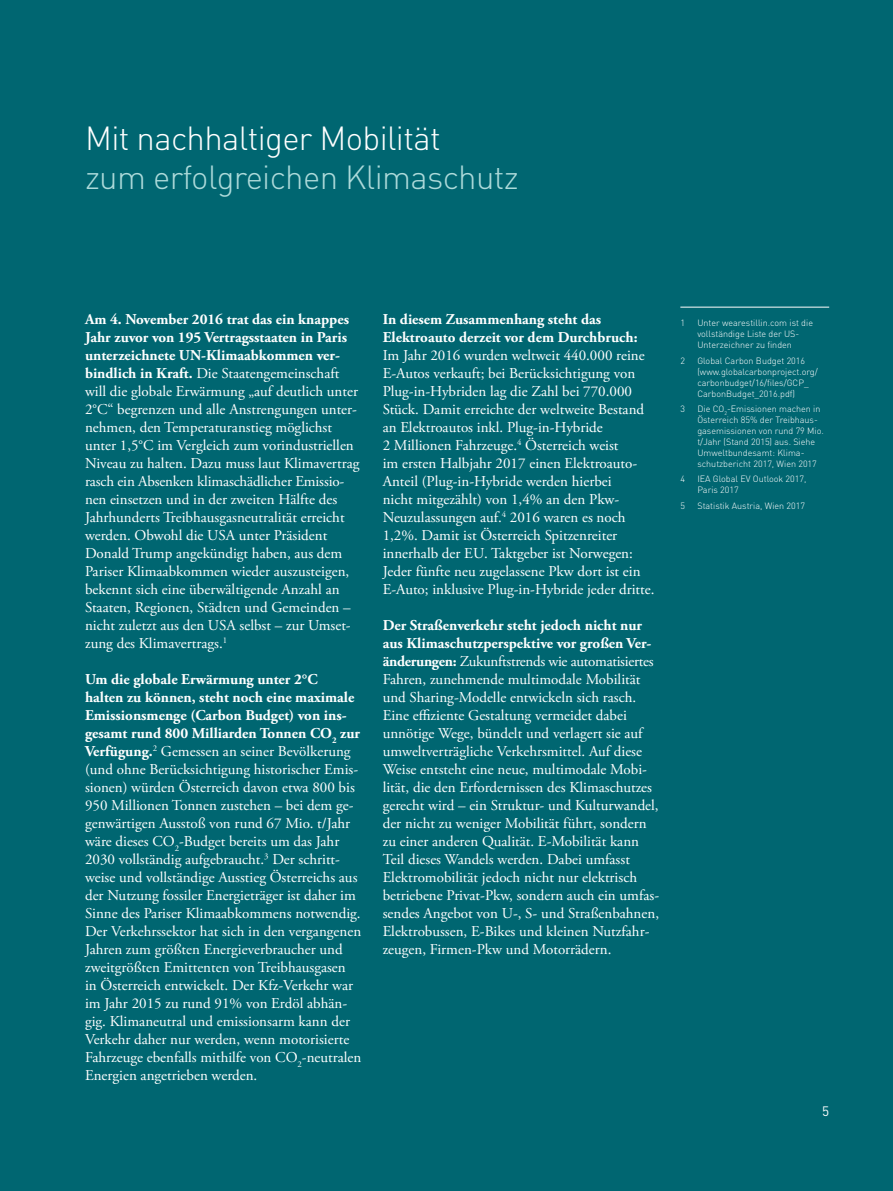
<style>
.page{position:relative;width:893px;height:1191px;background:#006671}
.page>*{position:absolute;margin:0;border:0;box-sizing:border-box;transform-origin:0 0}
.t1{font:300 33px "DIN";letter-spacing:-.02em;color:#addada}
.t2{font:300 33px "DIN";letter-spacing:-.02em;color:#fff}
.t3{font:15px/18px "Adobe Garamond Pro";color:#fff}
.t4{font:700 15px/18px "Adobe Garamond Pro";color:#fff}
.t5{font:13.5px "DIN";color:#fff}
.t6{font:300 9px/11.1px "DIN";color:#fff}
.s1{font-weight:700}
</style>
<div class="page">
<hr style="left:680px;top:307px;width:149px;height:1px;background:#fff">
<h1 class="t2" style="left:85px;top:118px;width:357px">Mit nachhaltiger Mobilität</h1>
<h1 class="t1" style="left:85px;top:157px;width:435px">zum erfolgreichen Klimaschutz</h1>
<p class="t3" style="left:85px;top:311px;width:276px"><span class="s1">Am 4. November 2016 trat das ein knappes Jahr zuvor von 195 Vertragsstaaten in Paris unterzeichnete UN-Klimaabkommen ver&shy;bindlich in Kraft.</span> Die Staatengemeinschaft will die globale Erwärmung „auf deutlich unter 2°C“ begrenzen und alle Anstrengungen unter&shy;nehmen, den Temperaturanstieg möglichst unter 1,5°C im Vergleich zum vorindustriellen Niveau zu halten. Dazu muss laut Klimavertrag rasch ein Absenken klimaschädlicher Emissio&shy;nen einsetzen und in der zweiten Hälfte des Jahrhunderts Treibhausgasneutralität erreicht werden. Obwohl die USA unter Präsident Donald Trump angekündigt haben, aus dem Pariser Klimaabkommen wieder auszusteigen, bekennt sich eine überwältigende Anzahl an Staaten, Regionen, Städten und Gemeinden – nicht zuletzt aus den USA selbst – zur Umset&shy;zung des Klimavertrags.<sup>1</sup></p>
<p class="t3" style="left:85px;top:671px;width:278px"><span class="s1">Um die globale Erwärmung unter 2°C<br>halten zu können, steht noch eine maximale Emissionsmenge (Carbon Budget) von ins&shy;gesamt rund 800 Milliarden Tonnen CO</span><sub>2</sub> <span class="s1">zur Verfügung.</span><sup>2</sup> Gemessen an seiner Bevölkerung (und ohne Berücksichtigung historischer Emis&shy;sionen) würden Österreich davon etwa 800 bis 950 Millionen Tonnen zustehen – bei dem ge&shy;genwärtigen Ausstoß von rund 67 Mio. t/Jahr wäre dieses CO<sub>2</sub>-Budget bereits um das Jahr 2030 vollständig aufgebraucht.<sup>3</sup> Der schritt&shy;weise und vollständige Ausstieg Österreichs aus der Nutzung fossiler Energieträger ist daher im Sinne des Pariser Klimaabkommens notwendig.<br>Der Verkehrssektor hat sich in den vergangenen Jahren zum größten Energieverbraucher und zweitgrößten Emittenten von Treibhausgasen<br>in Österreich entwickelt. Der Kfz-Verkehr war im Jahr 2015 zu rund 91% von Erdöl abhän&shy;gig. Klimaneutral und emissionsarm kann der Verkehr daher nur werden, wenn motorisierte Fahrzeuge ebenfalls mithilfe von CO<sub>2</sub>-neutralen Energien angetrieben werden.</p>
<p class="t4" style="left:383px;top:311px;width:256px">In diesem Zusammenhang steht das<br>Elektroauto derzeit vor dem Durchbruch:</p>
<p class="t3" style="left:383px;top:347px;width:273px">Im Jahr 2016 wurden weltweit 440.000 reine E-Autos verkauft; bei Berücksichtigung von Plug-in-Hybriden lag die Zahl bei 770.000<br>Stück. Damit erreichte der weltweite Bestand an Elektroautos inkl. Plug-in-Hybride<br>2 Millionen Fahrzeuge.<sup>4</sup> Österreich weist<br>im ersten Halbjahr 2017 einen Elektroauto-Anteil (Plug-in-Hybride werden hierbei<br>nicht mitgezählt) von 1,4% an den Pkw-Neuzulassungen auf.<sup>4</sup> 2016 waren es noch 1,2%. Damit ist Österreich Spitzenreiter innerhalb der EU. Taktgeber ist Norwegen:<br>Jeder fünfte neu zugelassene Pkw dort ist ein E-Auto; inklusive Plug-in-Hybride jeder dritte.</p>
<p class="t3" style="left:383px;top:617px;width:278px"><span class="s1">Der Straßenverkehr steht jedoch nicht nur aus Klimaschutzperspektive vor großen Ver&shy;änderungen:</span> Zukunftstrends wie automatisiertes Fahren, zunehmende multimodale Mobilität und Sharing-Modelle entwickeln sich rasch.<br>Eine effiziente Gestaltung vermeidet dabei unnötige Wege, bündelt und verlagert sie auf umweltverträgliche Verkehrsmittel. Auf diese Weise entsteht eine neue, multimodale Mobi&shy;lität, die den Erfordernissen des Klimaschutzes gerecht wird – ein Struktur- und Kulturwandel, der nicht zu weniger Mobilität führt, sondern zu einer anderen Qualität. E-Mobilität kann Teil dieses Wandels werden. Dabei umfasst Elektromobilität jedoch nicht nur elektrisch betriebene Privat-Pkw, sondern auch ein umfas&shy;sendes Angebot von U-, S- und Straßenbahnen, Elektrobussen, E-Bikes und kleinen Nutzfahr&shy;zeugen, Firmen-Pkw und Motorrädern.</p>
<p class="t6" style="left:680px;top:317px;width:6px">1</p>
<p class="t6" style="left:697px;top:317px;width:117px">Unter wearestillin.com ist die vollständige Liste der US-<br>Unterzeichner zu finden</p>
<p class="t6" style="left:680px;top:355px;width:6px">2</p>
<p class="t6" style="left:697px;top:355px;width:122px">Global Carbon Budget 2016 (www.globalcarbonproject.org/ carbonbudget/16/files/GCP_<br>CarbonBudget_2016.pdf)</p>
<p class="t6" style="left:680px;top:403px;width:6px">3</p>
<p class="t6" style="left:697px;top:403px;width:128px">Die CO<sub>2</sub>-Emissionen machen in<br>Österreich 85% der Treibhaus&shy;gasemissionen von rund 79 Mio. t/Jahr (Stand 2015) aus. Siehe<br>Umweltbundesamt: Klima&shy;schutzbericht 2017, Wien 2017</p>
<p class="t6" style="left:680px;top:473px;width:6px">4</p>
<p class="t6" style="left:697px;top:473px;width:111px">IEA Global EV Outlook 2017,<br>Paris 2017</p>
<p class="t6" style="left:680px;top:500px;width:6px">5</p>
<p class="t6" style="left:697px;top:500px;width:109px">Statistik Austria, Wien 2017</p>
<p class="t5" style="left:822px;top:1103px;width:9px">5</p>
</div>
